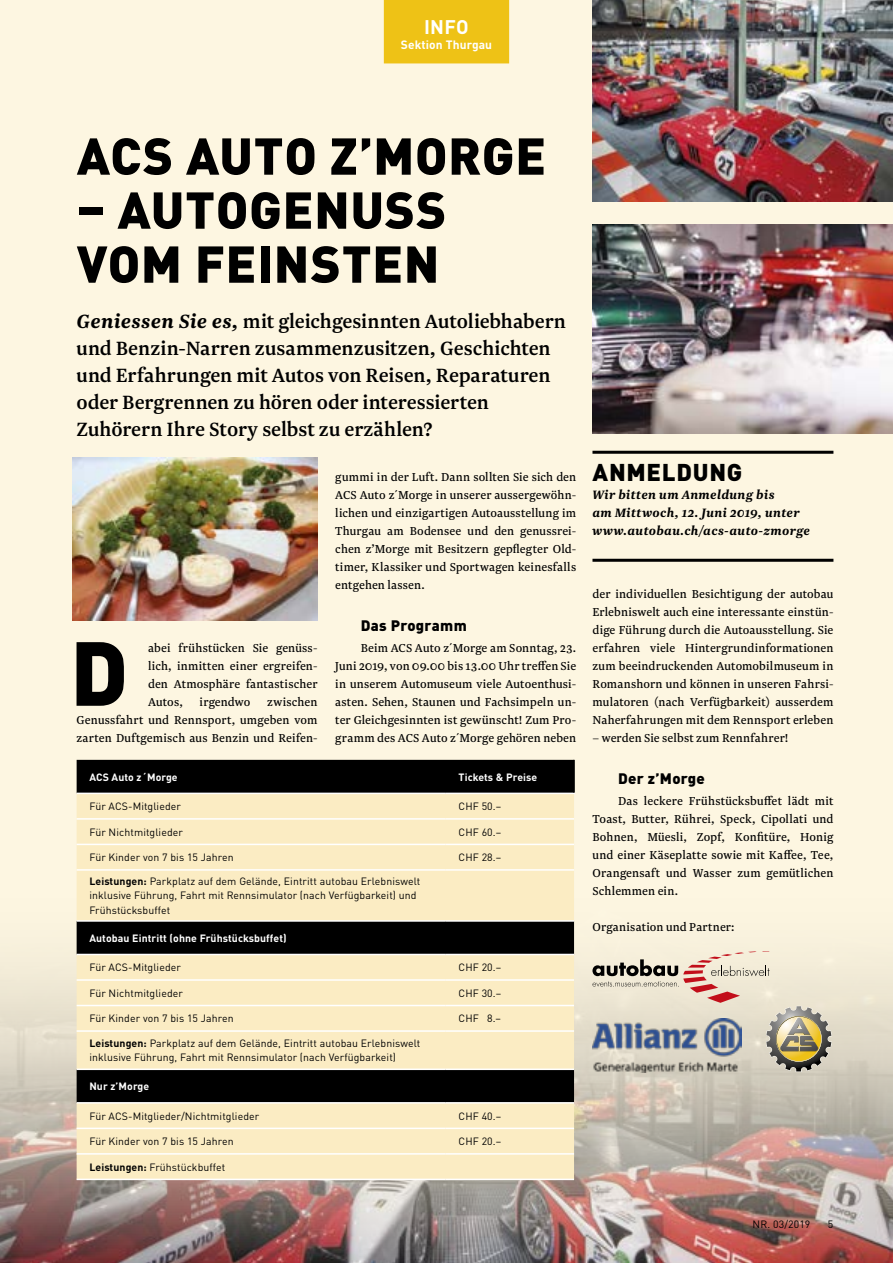
<style>
.page{position:relative;width:893px;height:1263px;background:#fdf6e1}
.page>*{position:absolute;margin:0;border:0;box-sizing:border-box;transform-origin:0 0}
.t1{font:900 89.4px "DIN Pro";color:#000}
.t2{font:900 51px/54px "DIN Pro";letter-spacing:.01em;color:#000}
.t3{font:900 24px "DIN Pro";letter-spacing:.03em;color:#000}
.t4{font:500 22.5px/27px "Newzald";color:#000}
.t5{font:700 19.5px "DIN Pro";color:#fff}
.t6{font:900 15px "DIN Pro";letter-spacing:.02em;color:#000}
.t7{font:italic 700 14.25px/18px "Newzald";letter-spacing:.025em;color:#000}
.t8{font:13.5px/18px "Newzald";letter-spacing:.01em;color:#000;text-align:justify}
.t9{font:700 12px "DIN Pro";letter-spacing:.01em;color:#fff}
.t10{font:10.5px/14.2px "DIN Pro";letter-spacing:.01em;color:#000}
.t11{font:700 10.5px "DIN Pro";letter-spacing:.01em;color:#fff}
.s1{font-weight:700;font-style:italic}
.s2{font-weight:700}
</style>
<div class="page">
<img style="left:0;top:878px;width:893px;height:385px">
<div style="left:77px;top:760px;width:496px;height:33px;background:#000"></div>
<svg style="left:77px;top:794px;width:497px;height:384px;background:#cfc2a1"></svg>
<hr style="left:77px;top:793px;width:369px;height:1px;background:#fff">
<hr style="left:446px;top:793px;width:129px;height:1px;background:#fff">
<hr style="left:77px;top:818px;width:369px;height:2px;background:#fff">
<hr style="left:446px;top:818px;width:128px;height:2px;background:#fff">
<hr style="left:77px;top:844px;width:369px;height:1px;background:#fff">
<hr style="left:446px;top:844px;width:128px;height:1px;background:#fff">
<hr style="left:77px;top:869px;width:369px;height:2px;background:#fff">
<hr style="left:446px;top:869px;width:128px;height:2px;background:#fff">
<hr style="left:77px;top:920px;width:369px;height:2px;background:#fff">
<hr style="left:446px;top:920px;width:128px;height:2px;background:#fff">
<hr style="left:77px;top:954px;width:369px;height:1px;background:#fff">
<hr style="left:446px;top:954px;width:128px;height:1px;background:#fff">
<hr style="left:77px;top:979px;width:369px;height:2px;background:#fff">
<hr style="left:446px;top:979px;width:128px;height:2px;background:#fff">
<hr style="left:77px;top:1005px;width:369px;height:1px;background:#fff">
<hr style="left:446px;top:1005px;width:128px;height:1px;background:#fff">
<hr style="left:77px;top:1030px;width:369px;height:2px;background:#fff">
<hr style="left:446px;top:1030px;width:128px;height:2px;background:#fff">
<hr style="left:77px;top:1068px;width:369px;height:2px;background:#fff">
<hr style="left:446px;top:1068px;width:128px;height:2px;background:#fff">
<hr style="left:77px;top:1102px;width:369px;height:1px;background:#fff">
<hr style="left:446px;top:1102px;width:128px;height:1px;background:#fff">
<hr style="left:77px;top:1127px;width:369px;height:2px;background:#fff">
<hr style="left:446px;top:1127px;width:128px;height:2px;background:#fff">
<hr style="left:77px;top:1153px;width:369px;height:1px;background:#fff">
<hr style="left:446px;top:1153px;width:128px;height:1px;background:#fff">
<hr style="left:77px;top:1178px;width:369px;height:2px;background:#fff">
<hr style="left:446px;top:1178px;width:128px;height:2px;background:#fff">
<hr style="left:573px;top:760px;width:2px;height:33px;background:#000">
<div style="left:384px;top:0;width:125px;height:63px;background:#eec216"></div>
<img style="left:592px;top:0;width:301px;height:202px">
<img style="left:592px;top:225px;width:301px;height:209px">
<img style="left:73px;top:457px;width:244px;height:164px">
<hr style="left:592px;top:451px;width:241px;height:3px;background:#000">
<hr style="left:592px;top:559px;width:241px;height:3px;background:#000">
<svg style="left:592px;top:951px;width:240px;height:121px"></svg>
<img style="left:592px;top:1018px;width:150px;height:54px">
<h3 class="t5" style="left:424px;top:11px;width:46px">INFO</h3>
<p class="t9" style="left:401px;top:35px;width:93px">Sektion Thurgau</p>
<h2 class="t2" style="left:77px;top:123px;width:471px">ACS AUTO Z’MORGE</h2>
<h2 class="t2" style="left:77px;top:177px;width:371px">– AUTOGENUSS<br>VOM FEINSTEN</h2>
<p class="t4" style="left:77px;top:307px;width:491px"><span class="s1">Geniessen Sie es,</span> mit gleichgesinnten Autoliebhabern und Benzin-Narren zusammenzusitzen, Geschichten und Erfahrungen mit Autos von Reisen, Reparaturen oder Bergrennen zu hören oder interessierten Zuhörern Ihre Story selbst zu erzählen?</p>
<p class="t8" style="left:335px;top:467px;width:242px">gummi in der Luft. Dann sollten Sie sich den ACS Auto z´Morge in unserer aussergewöhn&shy;lichen und einzigartigen Autoausstellung im Thurgau am Bodensee und den genussrei&shy;chen z’Morge mit Besitzern gepflegter Old&shy;timer, Klassiker und Sportwagen keinesfalls entgehen lassen.</p>
<p class="t6" style="left:361px;top:612px;width:108px">Das Programm</p>
<p class="t8" style="left:335px;top:638px;width:242px;text-indent:26px">Beim ACS Auto z´Morge am Sonntag, 23.<br>Juni 2019, von 09.00 bis 13.00 Uhr treffen Sie in unserem Automuseum viele Autoenthusi&shy;asten. Sehen, Staunen und Fachsimpeln un&shy;ter Gleichgesinnten ist gewünscht! Zum Pro&shy;gramm des ACS Auto z´Morge gehören neben</p>
<h1 class="t1" style="left:70px;top:597px;width:60px">D</h1>
<p class="t8" style="left:77px;top:638px;width:242px;text-align:right">abei frühstücken Sie genüss-<br>lich, inmitten einer ergreifen-<br>den Atmosphäre fantastischer<br>Autos, irgendwo zwischen<br>Genussfahrt und Rennsport, umgeben vom zarten Duftgemisch aus Benzin und Reifen-</p>
<p class="t11" style="left:89px;top:768px;width:90px">ACS Auto z´Morge</p>
<p class="t11" style="left:459px;top:768px;width:80px">Tickets &amp; Preise</p>
<p class="t10" style="left:89px;top:798px;width:93px">Für ACS-Mitglieder</p>
<p class="t10" style="left:459px;top:798px;width:44px">CHF 50.–</p>
<p class="t10" style="left:89px;top:824px;width:95px">Für Nichtmitglieder</p>
<p class="t10" style="left:459px;top:824px;width:44px">CHF 60.–</p>
<p class="t10" style="left:89px;top:849px;width:146px">Für Kinder von 7 bis 15 Jahren</p>
<p class="t10" style="left:459px;top:849px;width:44px">CHF 28.–</p>
<p class="t10" style="left:89px;top:873px;width:332px"><span class="s2">Leistungen:</span> Parkplatz auf dem Gelände, Eintritt autobau Erlebniswelt inklusive Führung, Fahrt mit Rennsimulator (nach Verfügbarkeit) und<br>Frühstücksbuffet</p>
<p class="t11" style="left:89px;top:929px;width:199px">Autobau Eintritt (ohne Frühstücksbuffet)</p>
<p class="t10" style="left:89px;top:959px;width:93px">Für ACS-Mitglieder</p>
<p class="t10" style="left:459px;top:959px;width:44px">CHF 20.–</p>
<p class="t10" style="left:89px;top:985px;width:95px">Für Nichtmitglieder</p>
<p class="t10" style="left:459px;top:985px;width:44px">CHF 30.–</p>
<p class="t10" style="left:89px;top:1010px;width:146px">Für Kinder von 7 bis 15 Jahren</p>
<p class="t10" style="left:459px;top:1010px;width:44px">CHF 8.–</p>
<p class="t10" style="left:89px;top:1035px;width:332px"><span class="s2">Leistungen:</span> Parkplatz auf dem Gelände, Eintritt autobau Erlebniswelt inklusive Führung, Fahrt mit Rennsimulator (nach Verfügbarkeit)</p>
<p class="t11" style="left:89px;top:1077px;width:61px">Nur z’Morge</p>
<p class="t10" style="left:89px;top:1108px;width:171px">Für ACS-Mitglieder/Nichtmitglieder</p>
<p class="t10" style="left:459px;top:1108px;width:44px">CHF 40.–</p>
<p class="t10" style="left:89px;top:1133px;width:146px">Für Kinder von 7 bis 15 Jahren</p>
<p class="t10" style="left:459px;top:1133px;width:44px">CHF 20.–</p>
<p class="t10" style="left:89px;top:1159px;width:137px"><span class="s2">Leistungen:</span> Frühstückbuffet</p>
<h3 class="t3" style="left:593px;top:451px;width:151px">ANMELDUNG</h3>
<p class="t7" style="left:592px;top:485px;width:219px">Wir bitten um Anmeldung bis<br>am Mittwoch, 12. Juni 2019, unter www.autobau.ch/acs-auto-zmorge</p>
<p class="t8" style="left:592px;top:584px;width:242px">der individuellen Besichtigung der autobau Erlebniswelt auch eine interessante einstün&shy;dige Führung durch die Autoausstellung. Sie erfahren viele Hintergrundinformationen zum beeindruckenden Automobilmuseum in Romanshorn und können in unseren Fahrsi&shy;mulatoren (nach Verfügbarkeit) ausserdem Naherfahrungen mit dem Rennsport erleben</p>
<p class="t8" style="left:592px;top:728px;width:197px">– werden Sie selbst zum Rennfahrer!</p>
<p class="t6" style="left:618px;top:765px;width:88px">Der z’Morge</p>
<p class="t8" style="left:592px;top:791px;width:242px;text-indent:26px">Das leckere Frühstücksbuffet lädt mit Toast, Butter, Rührei, Speck, Cipollati und Bohnen, Müesli, Zopf, Konfitüre, Honig und einer Käseplatte sowie mit Kaffee, Tee, Orangensaft und Wasser zum gemütlichen Schlemmen ein.</p>
<p class="t8" style="left:592px;top:917px;width:144px">Organisation und Partner:</p>
<p class="t10" style="left:753px;top:1216px;width:59px">NR. 03/2019</p>
<p class="t10" style="left:828px;top:1216px;width:7px">5</p>
</div>
